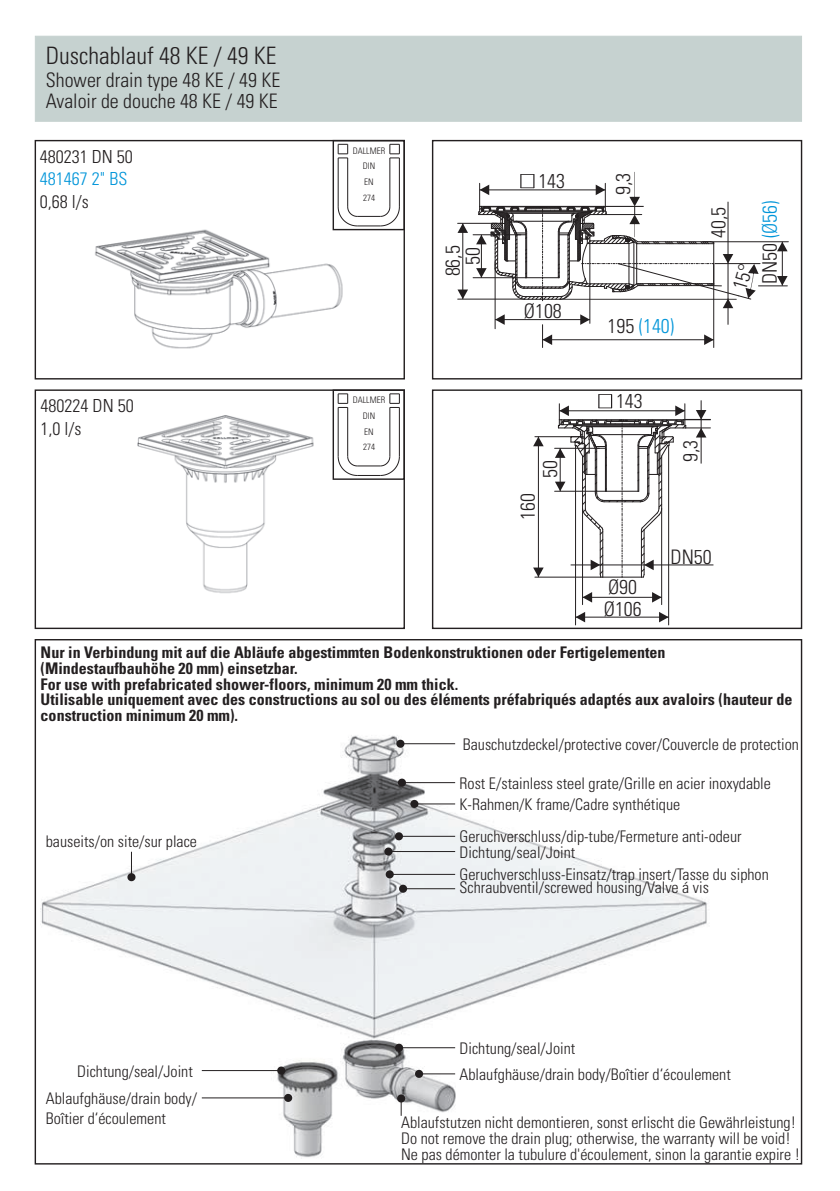
<style>
.page{position:relative;width:840px;height:1191px;background:#fff}
.page>*{position:absolute;margin:0;border:0;box-sizing:border-box;transform-origin:0 0}
.t1{font:24px "Univers Com 47 Light Cond";color:#231f20}
.t2{font:20px/21.6px "Univers Com 47 Light Cond";color:#231f20}
.t3{font:20px "Univers Com 47 Light Cond";color:#0095d9}
.t4{font:18px/22.4px "Univers Com 47 Light Cond";color:#231f20}
.t5{font:18px "Univers Com 47 Light Cond";color:#0095d9}
.t6{font:16px/15.8px "Univers Com 47 Light Cond";color:#231f20}
.t7{font:16px/15.6px "Univers Com 67 Bold Cond";color:#231f20}
.t8{font:9px/15.6px "Univers Com 47 Light Cond";color:#231f20;text-align:center}
.s1{color:#231f20}
</style>
<div class="page">
<img style="left:34px;top:704px;width:692px;height:461px">
<img style="left:137px;top:409px;width:212px;height:185px">
<img style="left:59px;top:169px;width:321px;height:240px">
<hr style="left:473px;top:234px;width:47px;height:1px;background:#231f20">
<hr style="left:473px;top:277px;width:52px;height:1px;background:#231f20">
<hr style="left:462px;top:223px;width:1px;height:76px;background:#231f20">
<svg style="left:457px;top:224px;width:11px;height:9px"></svg>
<svg style="left:457px;top:289px;width:11px;height:10px"></svg>
<hr style="left:457px;top:223px;width:39px;height:1px;background:#231f20">
<hr style="left:457px;top:299px;width:67px;height:1px;background:#231f20">
<div style="left:35px;top:36px;width:766px;height:85px;background:#c6d2d0"></div>
<div style="left:35px;top:140px;width:370px;height:239px;border:1px solid #231f20"></div>
<div style="left:35px;top:389px;width:370px;height:240px;border:1px solid #231f20"></div>
<div style="left:431px;top:140px;width:370px;height:239px;border:1px solid #231f20"></div>
<div style="left:431px;top:389px;width:370px;height:240px;border:1px solid #231f20"></div>
<hr style="left:399px;top:1047px;width:56px;height:1px;background:#231f20">
<svg style="left:395px;top:1043px;width:8px;height:8px"></svg>
<hr style="left:202px;top:1070px;width:79px;height:1px;background:#231f20">
<svg style="left:277px;top:1066px;width:8px;height:8px"></svg>
<hr style="left:419px;top:1073px;width:36px;height:1px;background:#231f20">
<svg style="left:415px;top:1069px;width:8px;height:9px"></svg>
<svg style="left:397px;top:1094px;width:8px;height:21px"></svg>
<hr style="left:202px;top:1097px;width:86px;height:1px;background:#231f20">
<svg style="left:284px;top:1093px;width:8px;height:9px"></svg>
<hr style="left:388px;top:851px;width:67px;height:1px;background:#231f20">
<svg style="left:384px;top:847px;width:8px;height:8px"></svg>
<hr style="left:389px;top:874px;width:66px;height:1px;background:#231f20">
<svg style="left:385px;top:870px;width:8px;height:8px"></svg>
<hr style="left:403px;top:888px;width:52px;height:1px;background:#231f20">
<svg style="left:399px;top:884px;width:8px;height:8px"></svg>
<hr style="left:398px;top:836px;width:57px;height:1px;background:#231f20">
<svg style="left:394px;top:832px;width:9px;height:8px"></svg>
<hr style="left:414px;top:803px;width:41px;height:1px;background:#231f20">
<svg style="left:410px;top:800px;width:8px;height:8px"></svg>
<hr style="left:402px;top:782px;width:53px;height:1px;background:#231f20">
<svg style="left:397px;top:778px;width:9px;height:8px"></svg>
<hr style="left:400px;top:743px;width:55px;height:1px;background:#231f20">
<svg style="left:396px;top:739px;width:8px;height:8px"></svg>
<hr style="left:537px;top:437px;width:1px;height:140px;background:#231f20">
<svg style="left:533px;top:437px;width:10px;height:9px"></svg>
<svg style="left:533px;top:567px;width:10px;height:10px"></svg>
<hr style="left:534px;top:436px;width:48px;height:1px;background:#231f20">
<hr style="left:534px;top:577px;width:66px;height:1px;background:#231f20">
<hr style="left:643px;top:564px;width:70px;height:1px;background:#231f20">
<hr style="left:582px;top:597px;width:79px;height:1px;background:#231f20">
<svg style="left:583px;top:592px;width:8px;height:10px"></svg>
<svg style="left:651px;top:592px;width:10px;height:10px"></svg>
<hr style="left:661px;top:508px;width:1px;height:96px;background:#231f20">
<hr style="left:582px;top:508px;width:1px;height:96px;background:#231f20">
<hr style="left:575px;top:617px;width:93px;height:1px;background:#231f20">
<svg style="left:576px;top:612px;width:8px;height:10px"></svg>
<svg style="left:658px;top:612px;width:10px;height:10px"></svg>
<hr style="left:668px;top:445px;width:1px;height:180px;background:#231f20">
<hr style="left:575px;top:445px;width:1px;height:180px;background:#231f20">
<svg style="left:554px;top:394px;width:156px;height:184px"></svg>
<div style="left:332px;top:140px;width:73px;height:90px;border:1px solid #231f20"></div>
<hr style="left:337px;top:158px;width:1px;height:49px;background:#231f20">
<hr style="left:399px;top:158px;width:1px;height:49px;background:#231f20">
<hr style="left:389px;top:158px;width:1px;height:49px;background:#231f20">
<svg style="left:337px;top:206px;width:63px;height:21px"></svg>
<hr style="left:347px;top:158px;width:1px;height:49px;background:#231f20">
<svg style="left:337px;top:144px;width:11px;height:15px"></svg>
<svg style="left:389px;top:144px;width:11px;height:15px"></svg>
<div style="left:332px;top:389px;width:73px;height:91px;border:1px solid #231f20"></div>
<hr style="left:337px;top:407px;width:1px;height:49px;background:#231f20">
<hr style="left:399px;top:407px;width:1px;height:49px;background:#231f20">
<hr style="left:389px;top:407px;width:1px;height:49px;background:#231f20">
<svg style="left:337px;top:456px;width:63px;height:20px"></svg>
<hr style="left:347px;top:407px;width:1px;height:49px;background:#231f20">
<svg style="left:337px;top:393px;width:11px;height:15px"></svg>
<svg style="left:389px;top:393px;width:11px;height:15px"></svg>
<svg style="left:127px;top:851px;width:8px;height:30px"></svg>
<svg style="left:476px;top:172px;width:311px;height:175px"></svg>
<h1 class="t1" style="left:46px;top:47px;width:232px">Duschablauf 48 KE / 49 KE</h1>
<p class="t2" style="left:46px;top:72px;width:236px">Shower drain type 48 KE / 49 KE<br>Avaloir de douche 48 KE / 49 KE</p>
<p class="t4" style="left:40px;top:148px;width:94px">480231 DN 50</p>
<p class="t5" style="left:40px;top:172px;width:89px">481467 2" BS</p>
<p class="t4" style="left:40px;top:192px;width:50px">0,68 l/s</p>
<p class="t4" style="left:41px;top:397px;width:94px">480224 DN 50<br>1,0 l/s</p>
<p class="t8" style="left:352px;top:144px;width:34px">DALLMER<br>DIN<br>EN<br>274</p>
<p class="t8" style="left:352px;top:393px;width:34px">DALLMER<br>DIN<br>EN<br>274</p>
<p class="t2" style="left:444px;top:276px;width:33px;rotate:-90deg">86,5</p>
<p class="t2" style="left:464px;top:265px;width:19px;rotate:-90deg">50</p>
<p class="t2" style="left:538px;top:173px;width:28px">143</p>
<p class="t2" style="left:523px;top:303px;width:39px">Ø108</p>
<p class="t2" style="left:541px;top:478px;width:19px;rotate:-90deg">50</p>
<p class="t2" style="left:519px;top:520px;width:28px;rotate:-90deg">160</p>
<p class="t2" style="left:614px;top:195px;width:24px;rotate:-90deg">9,3</p>
<p class="t2" style="left:709px;top:238px;width:33px;rotate:-90deg">40,5</p>
<p class="t3" style="left:607px;top:319px;width:68px"><span class="s1">195</span> (140)</p>
<p class="t2" style="left:615px;top:392px;width:28px">143</p>
<p class="t2" style="left:682px;top:462px;width:24px;rotate:-90deg">9,3</p>
<p class="t3" style="left:761px;top:284px;width:85px;rotate:-90deg"><span class="s1">DN50</span> (Ø56)</p>
<p class="t2" style="left:603px;top:579px;width:39px">Ø90<br>Ø106</p>
<p class="t2" style="left:670px;top:549px;width:43px">DN50</p>
<p class="t7" style="left:41px;top:647px;width:753px">Nur in Verbindung mit auf die Abläufe abgestimmten Bodenkonstruktionen oder Fertigelementen (Mindestaufbauhöhe 20 mm) einsetzbar.<br>For use with prefabricated shower-floors, minimum 20 mm thick.<br>Utilisable uniquement avec des constructions au sol ou des éléments préfabriqués adaptés aux avaloirs (hauteur de construction minimum 20 mm).</p>
<p class="t6" style="left:462px;top:738px;width:337px">Bauschutzdeckel/protective cover/Couvercle de protection</p>
<p class="t6" style="left:459px;top:777px;width:312px">Rost E/stainless steel grate/Grille en acier inoxydable</p>
<p class="t6" style="left:46px;top:835px;width:153px">bauseits/on site/sur place</p>
<p class="t6" style="left:77px;top:1065px;width:117px">Dichtung/seal/Joint</p>
<p class="t6" style="left:46px;top:1090px;width:153px;line-height:19.8px">Ablaufghäuse/drain body/<br>Boîtier d‘écoulement</p>
<p class="t6" style="left:459px;top:798px;width:222px">K-Rahmen/K frame/Cadre synthétique</p>
<p class="t6" style="left:459px;top:831px;width:283px">Geruchverschluss/dip-tube/Fermeture anti-odeur</p>
<p class="t6" style="left:459px;top:843px;width:310px;line-height:22px">Dichtung/seal/Joint<br>Geruchverschluss-Einsatz/trap insert/Tasse du siphon</p>
<p class="t6" style="left:459px;top:882px;width:251px">Schraubventil/screwed housing/Valve á vis</p>
<p class="t6" style="left:459px;top:1042px;width:117px">Dichtung/seal/Joint</p>
<p class="t6" style="left:459px;top:1068px;width:272px">Ablaufghäuse/drain body/Boîtier d‘écoulement</p>
<p class="t6" style="left:401px;top:1117px;width:400px">Ablaufstutzen nicht demontieren, sonst erlischt die Gewährleistung!<br>Do not remove the drain plug; otherwise, the warranty will be void!<br>Ne pas démonter la tubulure d'écoulement, sinon la garantie expire !</p>
</div>
